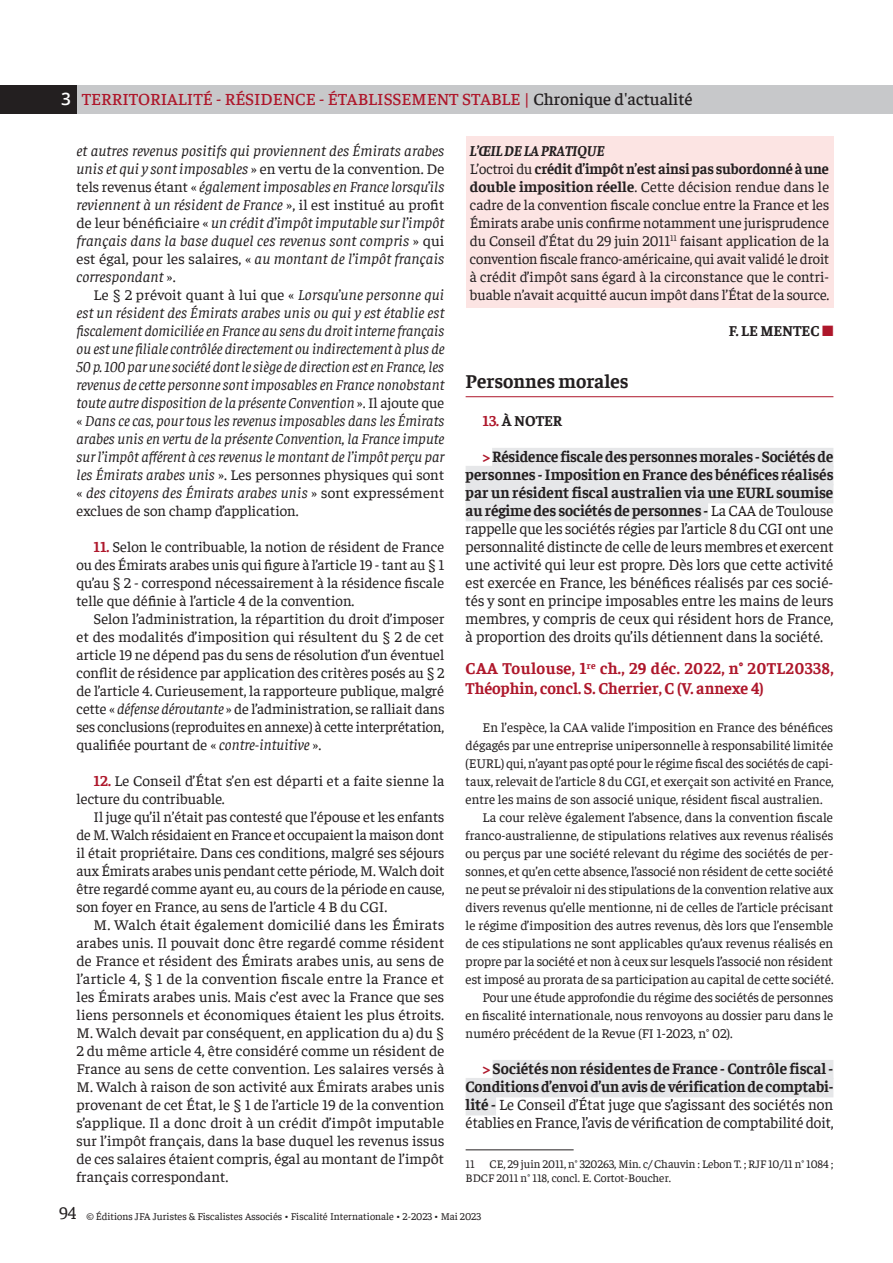
<style>
.page{position:relative;width:893px;height:1263px;background:#fff}
.page>*{position:absolute;margin:0;border:0;box-sizing:border-box;transform-origin:0 0}
.t1{font:700 19.5px "Faustina";color:#231f20}
.t2{font:500 17.25px "Faustina";color:#ae172b}
.t3{font:700 16.5px/19.5px "Faustina";color:#ae172b}
.t4{font:15.75px/18px "Faustina";letter-spacing:-.005em;color:#231f20;text-align:justify}
.t5{font:15px/18px "Faustina";color:#231f20;text-align:justify}
.t6{font:italic 15px/18px "Faustina";letter-spacing:.005em;color:#231f20;text-align:justify}
.t7{font:700 15px "Faustina";color:#231f20}
.t8{font:13.5px "Faustina";color:#231f20}
.t9{font:11.7px/14.1px "Faustina";color:#231f20}
.t10{font:10.5px "Faustina";color:#231f20}
.s1{font-family:"Open Sans";font-weight:600;color:#fff}
.s2{color:#231f20}
.s3{font-weight:700;font-style:italic}
.s4{font-weight:700}
.s5{color:#ae172b}
.s6{font-weight:700;font-size:15px;color:#ae172b}
.s7{font-style:normal}
.s8{font-weight:700;color:#ae172b}
.s9{font-style:italic}
.s10{font-size:18px}
</style>
<div class="page">
<div style="left:0;top:85px;width:893px;height:29px;background:#c7c8ca"></div>
<div style="left:0;top:85px;width:77px;height:29px;background:#231f20"></div>
<div style="left:466px;top:136px;width:367px;height:28px;background:#fce4e3"></div>
<div style="left:466px;top:154px;width:367px;height:154px;background:#fce4e3"></div>
<hr style="left:466px;top:396px;width:367px;height:1px;background:#ae172b">
<div style="left:492px;top:448px;width:341px;height:19px;background:#e6e7e9"></div>
<div style="left:466px;top:466px;width:367px;height:19px;background:#e6e7e9"></div>
<div style="left:466px;top:484px;width:367px;height:19px;background:#e6e7e9"></div>
<div style="left:466px;top:502px;width:242px;height:19px;background:#e6e7e9"></div>
<div style="left:493px;top:1060px;width:340px;height:19px;background:#e6e7e9"></div>
<div style="left:466px;top:1078px;width:367px;height:19px;background:#e6e7e9"></div>
<div style="left:466px;top:1096px;width:30px;height:19px;background:#e6e7e9"></div>
<hr style="left:466px;top:1149px;width:108px;height:1px;background:#231f20">
<p class="t2" style="left:61px;top:88px;width:633px"><span class="s1">3</span> TERRITORIALITÉ - RÉSIDENCE - ÉTABLISSEMENT STABLE | <span class="s2">CHRONIQUE D'ACTUALITÉ</span></p>
<p class="t5" style="left:470px;top:141px;width:361px;text-align:left"><span class="s3">L’ŒIL DE LA PRATIQUE<br></span>L’octroi du <span class="s4">crédit d’impôt n’est ainsi pas subordonné à une double imposition réelle</span>. Cette décision rendue dans le cadre de la convention fiscale conclue entre la France et les Émirats arabe unis confirme notamment une jurisprudence du Conseil d’État du 29 juin 2011<sup>11</sup> faisant application de la convention fiscale franco-américaine, qui avait validé le droit à crédit d’impôt sans égard à la circonstance que le contri&shy;buable n’avait acquitté aucun impôt dans l’État de la source.</p>
<p class="t7" style="left:729px;top:320px;width:106px">F. LE MENTEC <span class="s5">■</span></p>
<h1 class="t1" style="left:466px;top:367px;width:164px">Personnes morales</h1>
<p class="t7" style="left:483px;top:410px;width:81px"><span class="s5">13.</span> À NOTER</p>
<p class="t4" style="left:466px;top:447px;width:369px;text-indent:17px"><span class="s6">&gt;</span> <span class="s4">Résidence fiscale des personnes morales - Sociétés de personnes - Imposition en France des bénéfices réalisés par un résident fiscal australien via une EURL soumise au régime des sociétés de personnes -</span> La CAA de Toulouse rappelle que les sociétés régies par l’article 8 du CGI ont une personnalité distincte de celle de leurs membres et exercent une activité qui leur est propre. Dès lors que cette activité est exercée en France, les bénéfices réalisés par ces socié&shy;tés y sont en principe imposables entre les mains de leurs membres, y compris de ceux qui résident hors de France, à proportion des droits qu’ils détiennent dans la société.</p>
<p class="t3" style="left:466px;top:658px;width:369px">CAA Toulouse, 1<sup>re</sup> ch., 29 déc. 2022, n° 20TL20338,<br>Théophin, concl. S. Cherrier, C (V. annexe 4)</p>
<p class="t8" style="left:483px;top:718px;width:352px">En l’espèce, la CAA valide l’imposition en France des bénéfices</p>
<p class="t8" style="left:466px;top:736px;width:369px">dégagés par une entreprise unipersonnelle à responsabilité limitée</p>
<p class="t8" style="left:466px;top:754px;width:369px">(EURL) qui, n’ayant pas opté pour le régime fiscal des sociétés de capi-</p>
<p class="t8" style="left:466px;top:772px;width:370px">taux, relevait de l’article 8 du CGI, et exerçait son activité en France,</p>
<p class="t8" style="left:466px;top:790px;width:358px">entre les mains de son associé unique, résident fiscal australien.</p>
<p class="t8" style="left:483px;top:808px;width:352px">La cour relève également l’absence, dans la convention fiscale</p>
<p class="t8" style="left:466px;top:826px;width:369px">franco-australienne, de stipulations relatives aux revenus réalisés</p>
<p class="t8" style="left:466px;top:844px;width:369px">ou perçus par une société relevant du régime des sociétés de per-</p>
<p class="t8" style="left:466px;top:862px;width:369px">sonnes, et qu’en cette absence, l’associé non résident de cette société</p>
<p class="t8" style="left:466px;top:880px;width:369px">ne peut se prévaloir ni des stipulations de la convention relative aux</p>
<p class="t8" style="left:466px;top:898px;width:369px">divers revenus qu’elle mentionne, ni de celles de l’article précisant</p>
<p class="t8" style="left:466px;top:916px;width:369px">le régime d’imposition des autres revenus, dès lors que l’ensemble</p>
<p class="t8" style="left:466px;top:934px;width:369px">de ces stipulations ne sont applicables qu’aux revenus réalisés en</p>
<p class="t8" style="left:466px;top:952px;width:369px">propre par la société et non à ceux sur lesquels l’associé non résident</p>
<p class="t8" style="left:466px;top:970px;width:369px">est imposé au prorata de sa participation au capital de cette société.</p>
<p class="t8" style="left:483px;top:988px;width:352px">Pour une étude approfondie du régime des sociétés de personnes</p>
<p class="t8" style="left:466px;top:1006px;width:369px">en fiscalité internationale, nous renvoyons au dossier paru dans le</p>
<p class="t8" style="left:466px;top:1024px;width:269px">numéro précédent de la Revue (FI 1-2023, n° 02).</p>
<p class="t4" style="left:466px;top:1059px;width:369px;text-indent:17px"><span class="s6">&gt;</span> <span class="s4">Sociétés non résidentes de France - Contrôle fiscal - Conditions d’envoi d’un avis de vérification de comptabi&shy;lité -</span> Le Conseil d’État juge que s’agissant des sociétés non établies en France, l’avis de vérification de comptabilité doit,</p>
<p class="t9" style="left:466px;top:1156px;width:11px">11</p>
<p class="t6" style="left:77px;top:141px;width:369px">et autres revenus positifs qui proviennent des Émirats arabes unis et qui y sont imposables <span class="s7">» en vertu de la convention. De tels revenus étant «</span> également imposables en France lorsqu’ils reviennent à un résident de France <span class="s7">», il est institué au profit de leur bénéficiaire «</span> un crédit d’impôt imputable sur l’impôt français dans la base duquel ces revenus sont compris <span class="s7">» qui est égal, pour les salaires, «</span> au montant de l’impôt français correspondant <span class="s7">».</span></p>
<p class="t6" style="left:77px;top:285px;width:370px;text-indent:17px"><span class="s7">Le § 2 prévoit quant à lui que «</span> Lorsqu’une personne qui est un résident des Émirats arabes unis ou qui y est établie est fiscalement domiciliée en France au sens du droit interne français ou est une filiale contrôlée directement ou indirectement à plus de 50 p. 100 par une société dont le siège de direction est en France, les revenus de cette personne sont imposables en France nonobstant toute autre disposition de la présente Convention <span class="s7">». Il ajoute que «</span> Dans ce cas, pour tous les revenus imposables dans les Émirats arabes unis en vertu de la présente Convention, la France impute sur l’impôt afférent à ces revenus le montant de l’impôt perçu par les Émirats arabes unis <span class="s7">». Les personnes physiques qui sont «</span> des citoyens des Émirats arabes unis <span class="s7">» sont expressément exclues de son champ d’application.</span></p>
<p class="t5" style="left:77px;top:537px;width:369px;text-indent:17px"><span class="s8">11.</span> Selon le contribuable, la notion de résident de France ou des Émirats arabes unis qui figure à l’article 19 - tant au § 1 qu’au § 2 - correspond nécessairement à la résidence fiscale telle que définie à l’article 4 de la convention.</p>
<p class="t5" style="left:77px;top:609px;width:369px;text-indent:17px">Selon l’administration, la répartition du droit d’imposer et des modalités d’imposition qui résultent du § 2 de cet article 19 ne dépend pas du sens de résolution d’un éventuel conflit de résidence par application des critères posés au § 2 de l’article 4. Curieusement, la rapporteure publique, malgré cette « <span class="s9">défense déroutante</span> » de l’administration, se ralliait dans ses conclusions (reproduites en annexe) à cette interprétation, qualifiée pourtant de « <span class="s9">contre-intuitive</span> ».</p>
<p class="t5" style="left:77px;top:771px;width:369px;text-indent:17px"><span class="s8">12.</span> Le Conseil d’État s’en est départi et a faite sienne la lecture du contribuable.</p>
<p class="t5" style="left:77px;top:807px;width:369px;text-indent:17px">Il juge qu’il n’était pas contesté que l’épouse et les enfants de M. Walch résidaient en France et occupaient la maison dont il était propriétaire. Dans ces conditions, malgré ses séjours aux Émirats arabes unis pendant cette période, M. Walch doit être regardé comme ayant eu, au cours de la période en cause, son foyer en France, au sens de l’article 4 B du CGI.</p>
<p class="t5" style="left:77px;top:915px;width:370px;text-indent:17px">M. Walch était également domicilié dans les Émirats arabes unis. Il pouvait donc être regardé comme résident de France et résident des Émirats arabes unis, au sens de l’article 4, § 1 de la convention fiscale entre la France et les Émirats arabes unis. Mais c’est avec la France que ses liens personnels et économiques étaient les plus étroits.<br>M. Walch devait par conséquent, en application du a) du § 2 du même article 4, être considéré comme un résident de France au sens de cette convention. Les salaires versés à M. Walch à raison de son activité aux Émirats arabes unis provenant de cet État, le § 1 de l’article 19 de la convention s’applique. Il a donc droit à un crédit d’impôt imputable sur l’impôt français, dans la base duquel les revenus issus de ces salaires étaient compris, égal au montant de l’impôt français correspondant.</p>
<p class="t9" style="left:466px;top:1156px;width:369px;text-indent:24px">CE, 29 juin 2011, n° 320263, Min. c/ Chauvin : Lebon T. ; RJF 10/11 n° 1084 ;<br>BDCF 2011 n° 118, concl. E. Cortot-Boucher.</p>
<p class="t10" style="left:59px;top:1209px;width:423px"><span class="s10">94</span> © Éditions JFA Juristes &amp; Fiscalistes Associés • Fiscalité Internationale • 2-2023 • Mai 2023</p>
</div>
